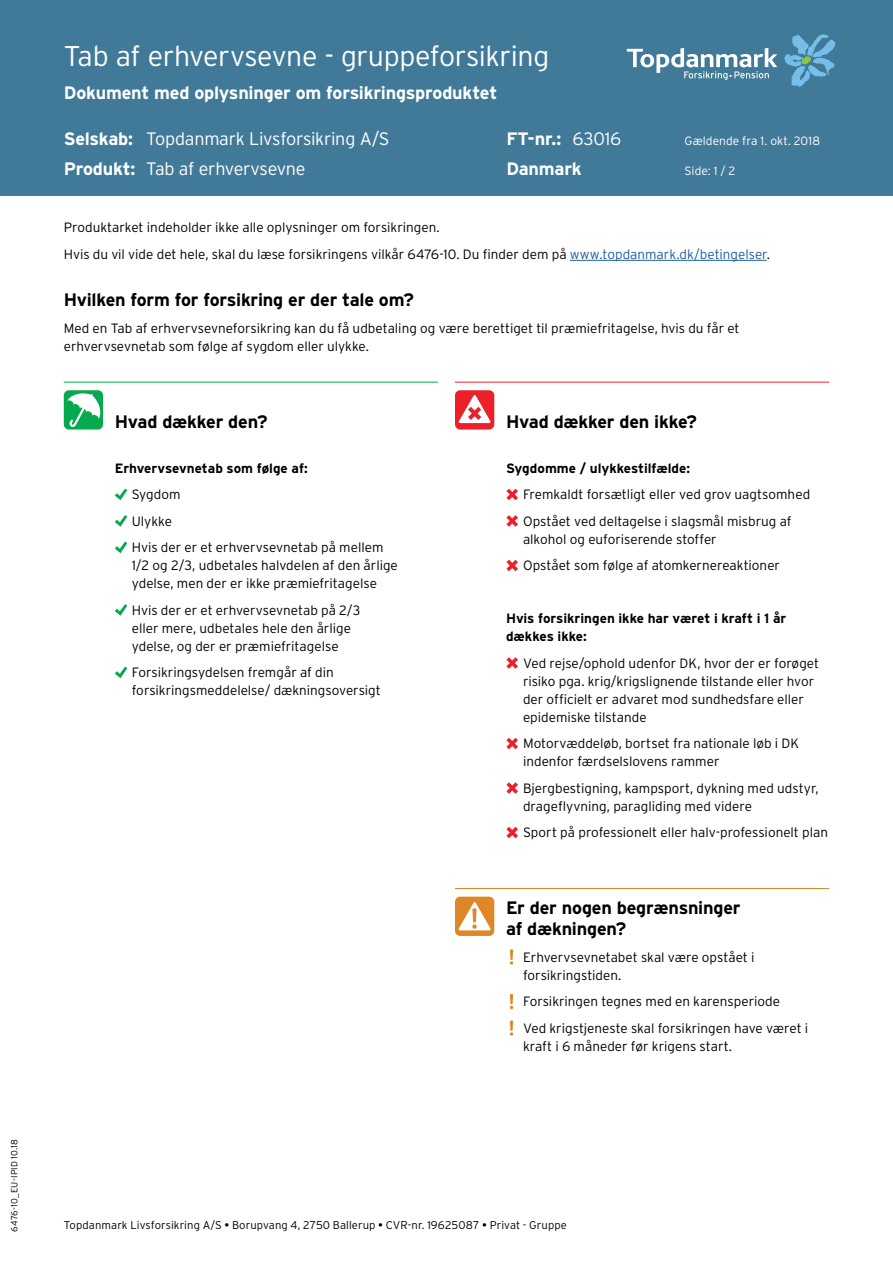
<style>
.page{position:relative;width:893px;height:1263px;background:#fff}
.page>*{position:absolute;margin:0;border:0;box-sizing:border-box;transform-origin:0 0}
.t1{font:300 28.5px "Interstate";letter-spacing:-.015em;color:#fff}
.t2{font:700 18px/21px "Interstate";letter-spacing:-.015em;color:#000}
.t3{font:700 18px "Interstate";letter-spacing:-.01em;color:#fff}
.t4{font:300 18px "Interstate";letter-spacing:-.015em;color:#fff}
.t5{font:300 13.5px/18px "Interstate";color:#000}
.t6{font:700 13.5px/18px "Interstate";letter-spacing:-.005em;color:#000}
.t7{font:300 12px "Interstate";letter-spacing:.01em;color:#fff}
.t8{font:300 11.25px "Interstate";letter-spacing:.01em;color:#000}
.t9{font:300 9px "Interstate";letter-spacing:.02em;color:#000}
.s1{font-weight:700}
.s2{font-weight:300}
.s3{color:#215e9e}
.s4{font-weight:400}
</style>
<div class="page">
<div style="left:0;top:0;width:893px;height:196px;background:#417a99"></div>
<hr style="left:570px;top:260px;width:197px;height:1px;background:#215e9e">
<svg style="left:115px;top:489px;width:12px;height:11px"></svg>
<svg style="left:115px;top:515px;width:12px;height:12px"></svg>
<svg style="left:115px;top:542px;width:12px;height:11px"></svg>
<svg style="left:115px;top:604px;width:12px;height:12px"></svg>
<svg style="left:115px;top:667px;width:12px;height:11px"></svg>
<div style="left:64px;top:390px;width:39px;height:39px;background:#07a94e;border-radius:5px"></div>
<svg style="left:67px;top:393px;width:35px;height:35px"></svg>
<hr style="left:64px;top:382px;width:374px;height:1px;background:#09a94e">
<svg style="left:506px;top:489px;width:12px;height:11px"></svg>
<svg style="left:506px;top:515px;width:12px;height:11px"></svg>
<svg style="left:506px;top:560px;width:12px;height:11px"></svg>
<svg style="left:506px;top:657px;width:12px;height:12px"></svg>
<svg style="left:506px;top:738px;width:12px;height:11px"></svg>
<svg style="left:506px;top:782px;width:12px;height:12px"></svg>
<svg style="left:506px;top:827px;width:12px;height:11px"></svg>
<div style="left:455px;top:390px;width:39px;height:39px;background:#ed202a;border-radius:5px"></div>
<svg style="left:458px;top:395px;width:33px;height:28px"></svg>
<hr style="left:455px;top:382px;width:374px;height:1px;background:#ed212a">
<svg style="left:510px;top:949px;width:3px;height:15px"></svg>
<svg style="left:510px;top:994px;width:3px;height:15px"></svg>
<svg style="left:510px;top:1020px;width:3px;height:15px"></svg>
<div style="left:455px;top:897px;width:39px;height:39px;background:#df8726;border-radius:5px"></div>
<svg style="left:458px;top:902px;width:33px;height:28px"></svg>
<hr style="left:455px;top:888px;width:374px;height:1px;background:#e18827">
<svg style="left:627px;top:48px;width:150px;height:32px"></svg>
<svg style="left:784px;top:34px;width:51px;height:53px"></svg>
<p class="t9" style="left:9px;top:1232px;width:94px;rotate:-90deg">6476-10_EU-IPID 10.18</p>
<h1 class="t1" style="left:64px;top:39px;width:487px">Tab af erhvervsevne - gruppeforsikring</h1>
<h2 class="t3" style="left:64px;top:83px;width:435px">Dokument med oplysninger om forsikringsproduktet</h2>
<h2 class="t4" style="left:64px;top:129px;width:327px"><span class="s1">Selskab:</span> Topdanmark Livsforsikring A/S</h2>
<h2 class="t3" style="left:506px;top:129px;width:117px">FT-nr.: <span class="s2">63016</span></h2>
<h2 class="t4" style="left:64px;top:158px;width:243px"><span class="s1">Produkt:</span> Tab af erhvervsevne</h2>
<h2 class="t3" style="left:506px;top:159px;width:77px">Danmark</h2>
<p class="t7" style="left:685px;top:134px;width:137px">Gældende fra 1. okt. 2018</p>
<p class="t7" style="left:685px;top:164px;width:52px">Side: 1 / 2</p>
<p class="t5" style="left:64px;top:214px;width:708px;line-height:26.5px">Produktarket indeholder ikke alle oplysninger om forsikringen.<br>Hvis du vil vide det hele, skal du læse forsikringens vilkår 6476-10. Du finder dem på <span class="s3">www.topdanmark.dk/betingelser</span>.</p>
<h2 class="t2" style="left:64px;top:289px;width:352px">Hvilken form for forsikring er der tale om?</h2>
<p class="t5" style="left:64px;top:319px;width:677px">Med en Tab af erhvervsevneforsikring kan du få udbetaling og være berettiget til præmiefritagelse, hvis du får et erhvervsevnetab som følge af sygdom eller ulykke.</p>
<h2 class="t2" style="left:115px;top:411px;width:154px">Hvad dækker den?</h2>
<p class="t6" style="left:115px;top:459px;width:194px">Erhvervsevnetab som følge af:</p>
<p class="t5" style="left:132px;top:481px;width:253px;line-height:26.5px">Sygdom<br>Ulykke<br>Hvis der er et erhvervsevnetab på mellem</p>
<p class="t5" style="left:132px;top:556px;width:268px">1/2 og 2/3, udbetales halvdelen af den årlige ydelse, men der er ikke præmiefritagelse</p>
<p class="t5" style="left:132px;top:601px;width:230px">Hvis der er et erhvervsevnetab på 2/3 eller mere, udbetales hele den årlige ydelse, og der er præmiefritagelse</p>
<p class="t5" style="left:132px;top:663px;width:250px">Forsikringsydelsen fremgår af din forsikringsmeddelelse/ dækningsoversigt</p>
<h2 class="t2" style="left:506px;top:411px;width:192px">Hvad dækker den ikke?</h2>
<p class="t6" style="left:506px;top:459px;width:186px">Sygdomme / ulykkestilfælde:</p>
<p class="t5" style="left:523px;top:481px;width:289px;line-height:26.5px">Fremkaldt forsætligt eller ved grov uagtsomhed<br>Opstået ved deltagelse i slagsmål misbrug af</p>
<p class="t5" style="left:523px;top:526px;width:259px;line-height:26.5px">alkohol og euforiserende stoffer<br>Opstået som følge af atomkernereaktioner</p>
<p class="t6" style="left:506px;top:609px;width:282px">Hvis forsikringen ikke har været i kraft i 1 år dækkes ikke:</p>
<p class="t5" style="left:523px;top:654px;width:298px">Ved rejse/ophold udenfor DK, hvor der er forøget risiko pga. krig/krigslignende tilstande eller hvor der officielt er advaret mod sundhedsfare eller epidemiske tilstande</p>
<p class="t5" style="left:523px;top:734px;width:278px">Motorvæddeløb, bortset fra nationale løb i DK indenfor færdselslovens rammer</p>
<p class="t5" style="left:523px;top:779px;width:297px">Bjergbestigning, kampsport, dykning med udstyr, drageflyvning, paragliding med videre</p>
<p class="t5" style="left:523px;top:823px;width:307px">Sport på professionelt eller halv-professionelt plan</p>
<h2 class="t2" style="left:506px;top:897px;width:236px">Er der nogen begrænsninger af dækningen?</h2>
<p class="t5" style="left:523px;top:948px;width:233px">Erhvervsevnetabet skal være opstået i forsikringstiden.</p>
<p class="t5" style="left:523px;top:988px;width:287px;line-height:26.5px">Forsikringen tegnes med en karensperiode<br>Ved krigstjeneste skal forsikringen have været i</p>
<p class="t5" style="left:523px;top:1037px;width:211px">kraft i 6 måneder før krigens start.</p>
<p class="t8" style="left:64px;top:1218px;width:505px">Topdanmark Livsforsikring A/S <span class="s4">•</span> Borupvang 4, 2750 Ballerup <span class="s4">•</span> CVR-nr. 19625087 <span class="s4">•</span> Privat - Gruppe</p>
</div>
